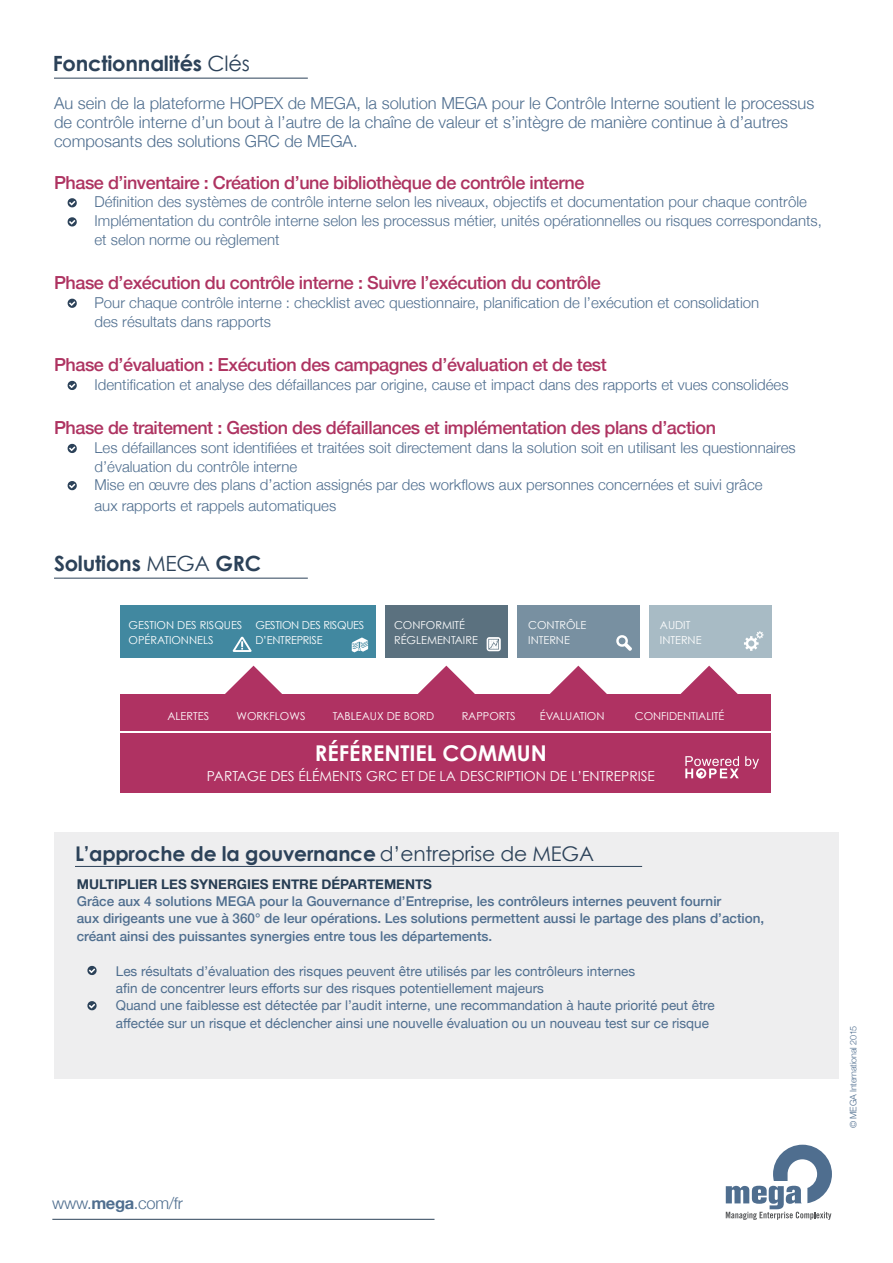
<style>
.page{position:relative;width:893px;height:1263px;background:#fff}
.page>*{position:absolute;margin:0;border:0;box-sizing:border-box;transform-origin:0 0}
.t1{font:700 21.75px "Century Gothic";color:#fff}
.t2{font:700 21px "Century Gothic";letter-spacing:-.01em;color:#2c4259}
.t3{font:700 20.25px "Century Gothic";letter-spacing:-.01em;color:#2c4259}
.t4{font:500 18px "Helvetica Neue";letter-spacing:-.025em;color:#ae3361}
.t5{font:300 16.5px/18.8px "Helvetica Neue";color:#4f6e8f}
.t6{font:300 15px/18.8px "Helvetica Neue";color:#4f6e8f}
.t7{font:13.65px "Century Gothic";color:#fff}
.t8{font:13.5px/17.4px "Helvetica Neue";color:#4f6e8f}
.t9{font:500 13.5px/17.4px "Helvetica Neue";color:#4f6e8f}
.t10{font:700 13.5px "Helvetica Neue";color:#273d53}
.t11{font:10.95px/15.3px "Century Gothic";color:#fff}
.t12{font:10.95px/15.3px "Century Gothic";letter-spacing:-.025em;color:#fff}
.t13{font:300 9px "Helvetica Neue";letter-spacing:-.02em;color:#4f6e8f}
.s1{font-weight:400}
.s2{font-weight:700}
</style>
<div class="page">
<svg style="left:68px;top:198px;width:9px;height:9px"></svg>
<svg style="left:68px;top:217px;width:9px;height:9px"></svg>
<svg style="left:68px;top:444px;width:9px;height:9px"></svg>
<svg style="left:68px;top:481px;width:9px;height:9px"></svg>
<hr style="left:54px;top:78px;width:254px;height:1px;background:#2c4259">
<hr style="left:54px;top:578px;width:254px;height:1px;background:#2c4259">
<div style="left:54px;top:832px;width:785px;height:247px;background:#eeeeef"></div>
<hr style="left:75px;top:866px;width:567px;height:1px;background:#2c4259">
<svg style="left:726px;top:1145px;width:106px;height:75px"></svg>
<svg style="left:87px;top:966px;width:10px;height:9px"></svg>
<svg style="left:87px;top:1001px;width:10px;height:9px"></svg>
<svg style="left:68px;top:299px;width:9px;height:9px"></svg>
<svg style="left:68px;top:381px;width:9px;height:9px"></svg>
<hr style="left:52px;top:1219px;width:382px;height:1px;background:#2c4259">
<div style="left:254px;top:606px;width:122px;height:52px;background:#4188a0"></div>
<div style="left:121px;top:694px;width:650px;height:99px;background:#af3262"></div>
<hr style="left:121px;top:731px;width:650px;height:2px;background:#fff">
<div style="left:121px;top:606px;width:134px;height:52px;background:#4188a0"></div>
<div style="left:385px;top:606px;width:123px;height:52px;background:#5b717f"></div>
<div style="left:517px;top:606px;width:123px;height:52px;background:#7890a1"></div>
<div style="left:648px;top:606px;width:123px;height:52px;background:#a8bbc5"></div>
<svg style="left:680px;top:666px;width:58px;height:28px"></svg>
<svg style="left:550px;top:666px;width:57px;height:28px"></svg>
<svg style="left:418px;top:666px;width:57px;height:28px"></svg>
<svg style="left:225px;top:666px;width:57px;height:28px"></svg>
<svg style="left:745px;top:756px;width:14px;height:13px"></svg>
<svg style="left:685px;top:756px;width:54px;height:22px"></svg>
<svg style="left:487px;top:637px;width:14px;height:14px"></svg>
<svg style="left:352px;top:637px;width:16px;height:15px"></svg>
<svg style="left:233px;top:637px;width:19px;height:15px"></svg>
<svg style="left:744px;top:631px;width:19px;height:20px"></svg>
<svg style="left:616px;top:635px;width:16px;height:16px"></svg>
<p class="t2" style="left:53px;top:47px;width:199px">Fonctionnalités <span class="s1">Clés</span></p>
<p class="t5" style="left:54px;top:93px;width:762px">Au sein de la plateforme HOPEX de MEGA, la solution MEGA pour le Contrôle Interne soutient le processus de contrôle interne d’un bout à l’autre de la chaîne de valeur et s’intègre de manière continue à d’autres composants des solutions GRC de MEGA.</p>
<p class="t4" style="left:54px;top:168px;width:532px">Phase d’inventaire : Création d’une bibliothèque de contrôle interne</p>
<p class="t6" style="left:68px;top:192px;width:741px">• Définition des systèmes de contrôle interne selon les niveaux, objectifs et documentation pour chaque contrôle</p>
<p class="t6" style="left:94px;top:211px;width:729px;text-indent:-27px">• Implémentation du contrôle interne selon les processus métier, unités opérationnelles ou risques correspondants, et selon norme ou règlement</p>
<p class="t4" style="left:54px;top:268px;width:548px">Phase d’exécution du contrôle interne : Suivre l’exécution du contrôle</p>
<p class="t6" style="left:94px;top:292px;width:666px;text-indent:-27px">• Pour chaque contrôle interne : checklist avec questionnaire, planification de l’exécution et consolidation des résultats dans rapports</p>
<p class="t4" style="left:54px;top:350px;width:554px">Phase d’évaluation : Exécution des campagnes d’évaluation et de test</p>
<p class="t6" style="left:68px;top:374px;width:723px">• Identification et analyse des défaillances par origine, cause et impact dans des rapports et vues consolidées</p>
<p class="t4" style="left:54px;top:413px;width:664px">Phase de traitement : Gestion des défaillances et implémentation des plans d’action</p>
<p class="t6" style="left:94px;top:437px;width:703px;text-indent:-27px">• Les défaillances sont identifiées et traitées soit directement dans la solution soit en utilisant les questionnaires d’évaluation du contrôle interne</p>
<p class="t6" style="left:94px;top:474px;width:670px;line-height:21px;text-indent:-27px">• Mise en œuvre des plans d’action assignés par des workflows aux personnes concernées et suivi grâce aux rapports et rappels automatiques</p>
<p class="t2" style="left:54px;top:547px;width:209px">Solutions <span class="s1">MEGA</span> GRC</p>
<p class="t11" style="left:129px;top:617px;width:115px">GESTION DES RISQUES<br>OPÉRATIONNELS</p>
<p class="t11" style="left:394px;top:617px;width:85px">CONFORMITÉ<br>RÉGLEMENTAIRE</p>
<p class="t11" style="left:528px;top:617px;width:60px">CONTRÔLE<br>INTERNE</p>
<p class="t11" style="left:660px;top:617px;width:43px">AUDIT<br>INTERNE</p>
<p class="t12" style="left:255px;top:617px;width:110px">GESTION DES RISQUES<br>D’ENTREPRISE</p>
<p class="t11" style="left:167px;top:708px;width:43px">ALERTES</p>
<p class="t11" style="left:236px;top:708px;width:70px">WORKFLOWS</p>
<p class="t11" style="left:333px;top:708px;width:103px">TABLEAUX DE BORD</p>
<p class="t11" style="left:462px;top:708px;width:55px">RAPPORTS</p>
<p class="t11" style="left:540px;top:708px;width:66px">ÉVALUATION</p>
<p class="t11" style="left:635px;top:708px;width:91px">CONFIDENTIALITÉ</p>
<p class="t1" style="left:315px;top:737px;width:234px">RÉFÉRENTIEL COMMUN</p>
<p class="t7" style="left:207px;top:766px;width:450px">PARTAGE DES ÉLÉMENTS GRC ET DE LA DESCRIPTION DE L’ENTREPRISE</p>
<p class="t3" style="left:75px;top:838px;width:520px">L’approche de la gouvernance <span class="s1">d’entreprise de MEGA</span></p>
<p class="t10" style="left:77px;top:873px;width:357px">MULTIPLIER LES SYNERGIES ENTRE DÉPARTEMENTS</p>
<p class="t9" style="left:77px;top:892px;width:689px">Grâce aux 4 solutions MEGA pour la Gouvernance d’Entreprise, les contrôleurs internes peuvent fournir<br>aux dirigeants une vue à 360° de leur opérations. Les solutions permettent aussi le partage des plans d’action, créant ainsi des puissantes synergies entre tous les départements.</p>
<p class="t8" style="left:116px;top:963px;width:521px;text-indent:-26px">• Les résultats d’évaluation des risques peuvent être utilisés par les contrôleurs internes afin de concentrer leurs efforts sur des risques potentiellement majeurs</p>
<p class="t8" style="left:116px;top:997px;width:600px;text-indent:-26px">• Quand une faiblesse est détectée par l’audit interne, une recommandation à haute priorité peut être affectée sur un risque et déclencher ainsi une nouvelle évaluation ou un nouveau test sur ce risque</p>
<p class="t5" style="left:52px;top:1193px;width:132px">www.<span class="s2">mega</span>.com/fr</p>
<p class="t13" style="left:846px;top:1128px;width:104px;rotate:-90deg">© MEGA International 2015</p>
</div>
